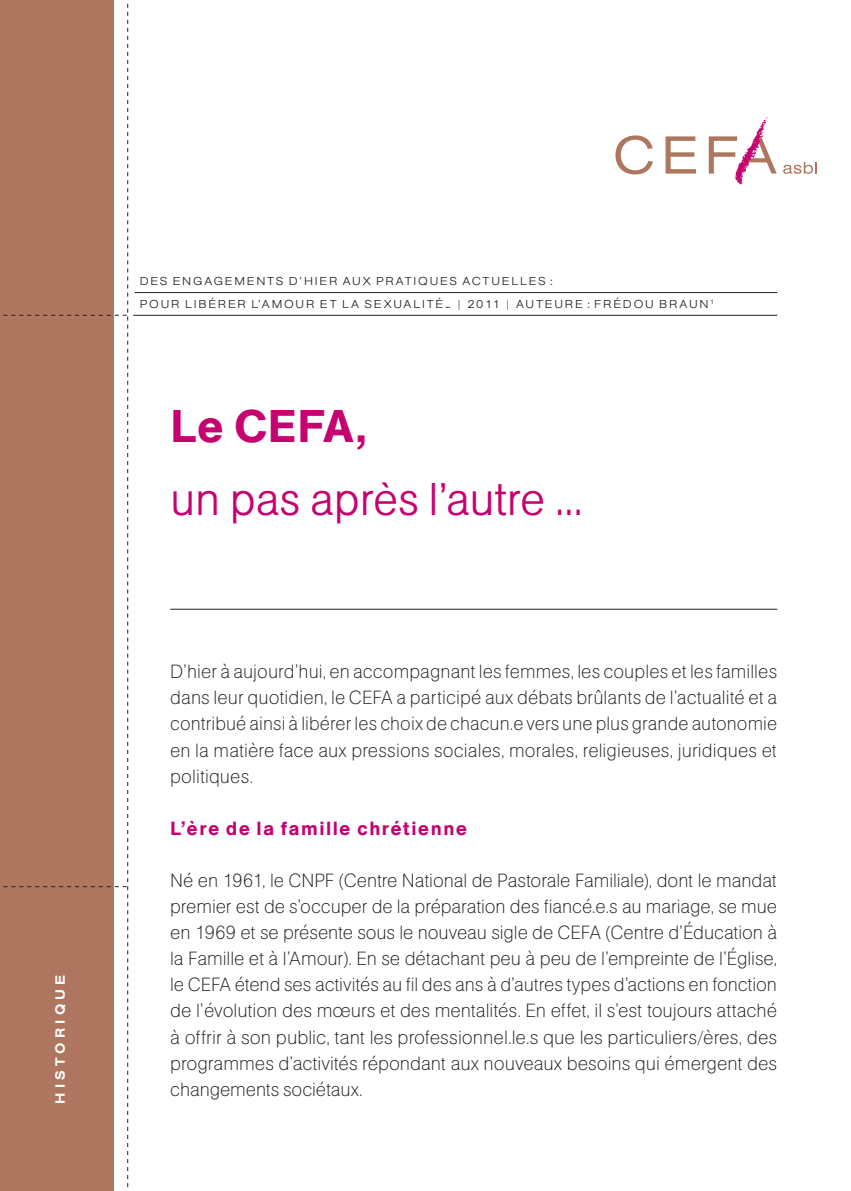
<style>
.page{position:relative;width:851px;height:1191px;background:#fff}
.page>*{position:absolute;margin:0;border:0;box-sizing:border-box;transform-origin:0 0}
.t1{font:48px "A Buch";letter-spacing:-.005em;color:#c60170}
.t2{font:48px "A Buch Bld";letter-spacing:.005em;color:#c60170}
.t3{font:20px/26px "LA Buch";color:#231f20;text-align:justify}
.t4{font:20px "A Buch Bld";letter-spacing:.07em;color:#c60170}
.t5{font:14px "BEAK Buch";letter-spacing:.3em;color:#fff}
.t6{font:12px "EAK Buch";letter-spacing:.15em;color:#231f20}
</style>
<div class="page">
<svg style="left:0;top:0;width:128px;height:1191px;background:#b78470"></svg>
<hr style="left:133px;top:315px;width:644px;height:1px;background:#231f20">
<hr style="left:135px;top:292px;width:642px;height:1px;background:#231f20">
<svg style="left:783px;top:162px;width:33px;height:12px"></svg>
<svg style="left:615px;top:135px;width:37px;height:39px"></svg>
<svg style="left:665px;top:136px;width:31px;height:38px"></svg>
<svg style="left:708px;top:117px;width:68px;height:67px"></svg>
<hr style="left:170px;top:609px;width:607px;height:1px;background:#231f20">
<p class="t5" style="left:51px;top:1103px;width:131px;rotate:-90deg">Historique</p>
<p class="t6" style="left:140px;top:273px;width:414px">D ES ENGAGEMENTS D’HIER AUX PRATIQUES ACTUELLES :</p>
<p class="t6" style="left:140px;top:296px;width:575px">POUR LIBÉRER L’AMOUR ET LA SEXUALITÉ… | 2011 | AUTEURE : FRÉDOU B RAUN<sup>1</sup></p>
<h1 class="t2" style="left:170px;top:394px;width:199px">Le CEFA,</h1>
<h1 class="t1" style="left:170px;top:467px;width:414px">un pas après l’autre …</h1>
<p class="t3" style="left:170px;top:660px;width:608px">D’hier à aujourd’hui, en accompagnant les femmes, les couples et les familles dans leur quotidien, le CEFA a participé aux débats brûlants de l’actualité et a contribué ainsi à libérer les choix de chacun.e vers une plus grande autonomie en la matière face aux pressions sociales, morales, religieuses, juridiques et politiques.</p>
<p class="t4" style="left:170px;top:815px;width:298px">L’ère de la famille chrétienne</p>
<p class="t3" style="left:170px;top:869px;width:608px">Né en 1961, le CNPF (Centre National de Pastorale Familiale), dont le mandat premier est de s’occuper de la préparation des fiancé.e.s au mariage, se mue en 1969 et se présente sous le nouveau sigle de CEFA (Centre d’Éducation à la Famille et à l’Amour). En se détachant peu à peu de l’empreinte de l’Église, le CEFA étend ses activités au fil des ans à d’autres types d’actions en fonction de l’évolution des mœurs et des mentalités. En effet, il s’est toujours attaché à offrir à son public, tant les professionnel.le.s que les particuliers/ères, des programmes d’activités répondant aux nouveaux besoins qui émergent des changements sociétaux.</p>
</div>
